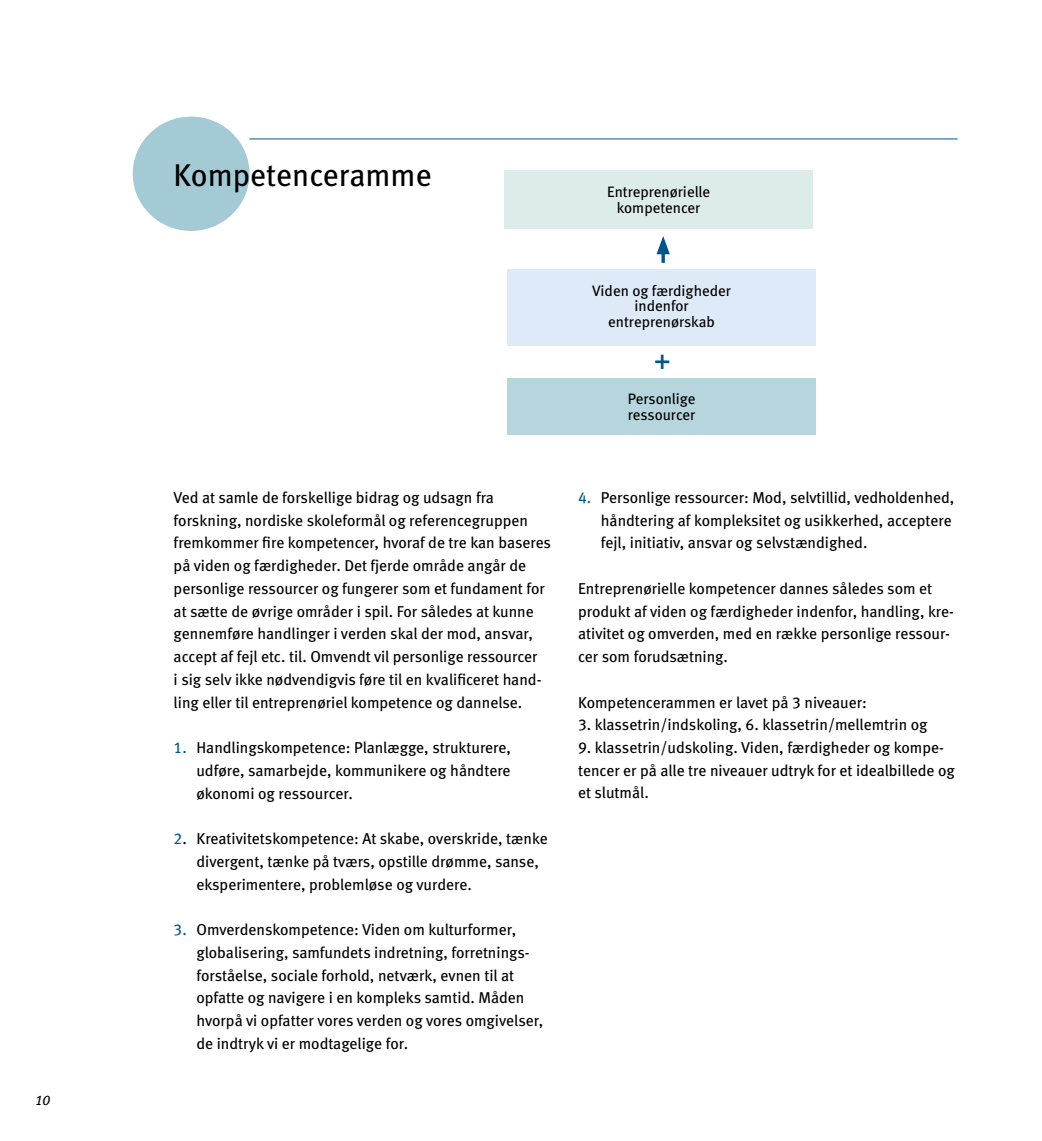
<style>
.page{position:relative;width:1042px;height:1141px;background:#fff}
.page>*{position:absolute;margin:0;border:0;box-sizing:border-box;transform-origin:0 0}
.t1{font:31.5px "Meta Book LF";color:#000}
.t2{font:30.28px "Meta Book LF";color:#005688}
.t3{font:15.75px/22.8px "Meta Book LF";color:#000}
.t4{font:15.05px/15.9px "Meta Book LF";color:#000;text-align:center}
.t5{font:italic 14px "Meta Book LF";color:#000}
.s1{color:#005688}
</style>
<div class="page">
<hr style="left:249px;top:138px;width:708px;height:2px;background:#6e9cc2">
<div style="left:133px;top:117px;width:116px;height:114px;background:#a3cad5;border-radius:50%"></div>
<svg style="left:661px;top:254px;width:4px;height:9px"></svg>
<svg style="left:656px;top:236px;width:14px;height:18px"></svg>
<div style="left:504px;top:171px;width:309px;height:58px;background:#deece9"></div>
<div style="left:507px;top:378px;width:309px;height:57px;background:#b7d5dd"></div>
<div style="left:507px;top:269px;width:309px;height:77px;background:#dfeaf8"></div>
<p class="t5" style="left:35px;top:1092px;width:17px">10</p>
<h1 class="t1" style="left:174px;top:157px;width:259px">Kompetenceramme</h1>
<p class="t4" style="left:607px;top:184px;width:104px">Entreprenørielle kompetencer</p>
<p class="t4" style="left:592px;top:282px;width:140px">Viden og færdigheder indenfor entreprenørskab</p>
<h2 class="t2" style="left:654px;top:341px;width:19px">+</h2>
<p class="t4" style="left:628px;top:391px;width:69px;text-align:left">Personlige ressourcer</p>
<p class="t3" style="left:174px;top:486px;width:379px">Ved at samle de forskellige bidrag og udsagn fra forskning, nordiske skoleformål og referencegruppen fremkommer fire kompetencer, hvoraf de tre kan baseres på viden og færdigheder. Det fjerde område angår de personlige ressourcer og fungerer som et fundament for at sætte de øvrige områder i spil. For således at kunne gennemføre handlinger i verden skal der mod, ansvar, accept af fejl etc. til. Omvendt vil personlige ressourcer<br>i sig selv ikke nødvendigvis føre til en kvalificeret hand&shy;ling eller til entreprenøriel kompetence og dannelse.</p>
<p class="t3" style="left:196px;top:736px;width:316px;text-align:justify;text-indent:-23px"><span class="s1">1.</span> Handlingskompetence: Planlægge, strukturere, udføre, samarbejde, kommunikere og håndtere økonomi og ressourcer.</p>
<p class="t3" style="left:196px;top:827px;width:353px;text-indent:-23px"><span class="s1">2</span>. Kreativitetskompetence: At skabe, overskride, tænke divergent, tænke på tværs, opstille drømme, sanse, eksperimentere, problemløse og vurdere.</p>
<p class="t3" style="left:196px;top:918px;width:348px;text-indent:-23px"><span class="s1">3.</span> Omverdenskompetence: Viden om kulturformer, globalisering, samfundets indretning, forretnings&shy;forståelse, sociale forhold, netværk, evnen til at opfatte og navigere i en kompleks samtid. Måden hvorpå vi opfatter vores verden og vores omgivelser, de indtryk vi er modtagelige for.</p>
<p class="t3" style="left:601px;top:486px;width:355px;text-indent:-23px"><span class="s1">4.</span> Personlige ressourcer: Mod, selvtillid, vedholdenhed, håndtering af kompleksitet og usikkerhed, acceptere fejl, initiativ, ansvar og selvstændighed.</p>
<p class="t3" style="left:578px;top:577px;width:377px">Entreprenørielle kompetencer dannes således som et produkt af viden og færdigheder indenfor, handling, kre&shy;ativitet og omverden, med en række personlige ressour&shy;cer som forudsætning.</p>
<p class="t3" style="left:578px;top:690px;width:290px">Kompetencerammen er lavet på 3 niveauer:</p>
<p class="t3" style="left:578px;top:713px;width:351px">3. klassetrin/indskoling, 6. klassetrin/mellemtrin og</p>
<p class="t3" style="left:578px;top:736px;width:378px">9. klassetrin/udskoling. Viden, færdigheder og kompe&shy;tencer er på alle tre niveauer udtryk for et idealbillede og et slutmål.</p>
</div>
